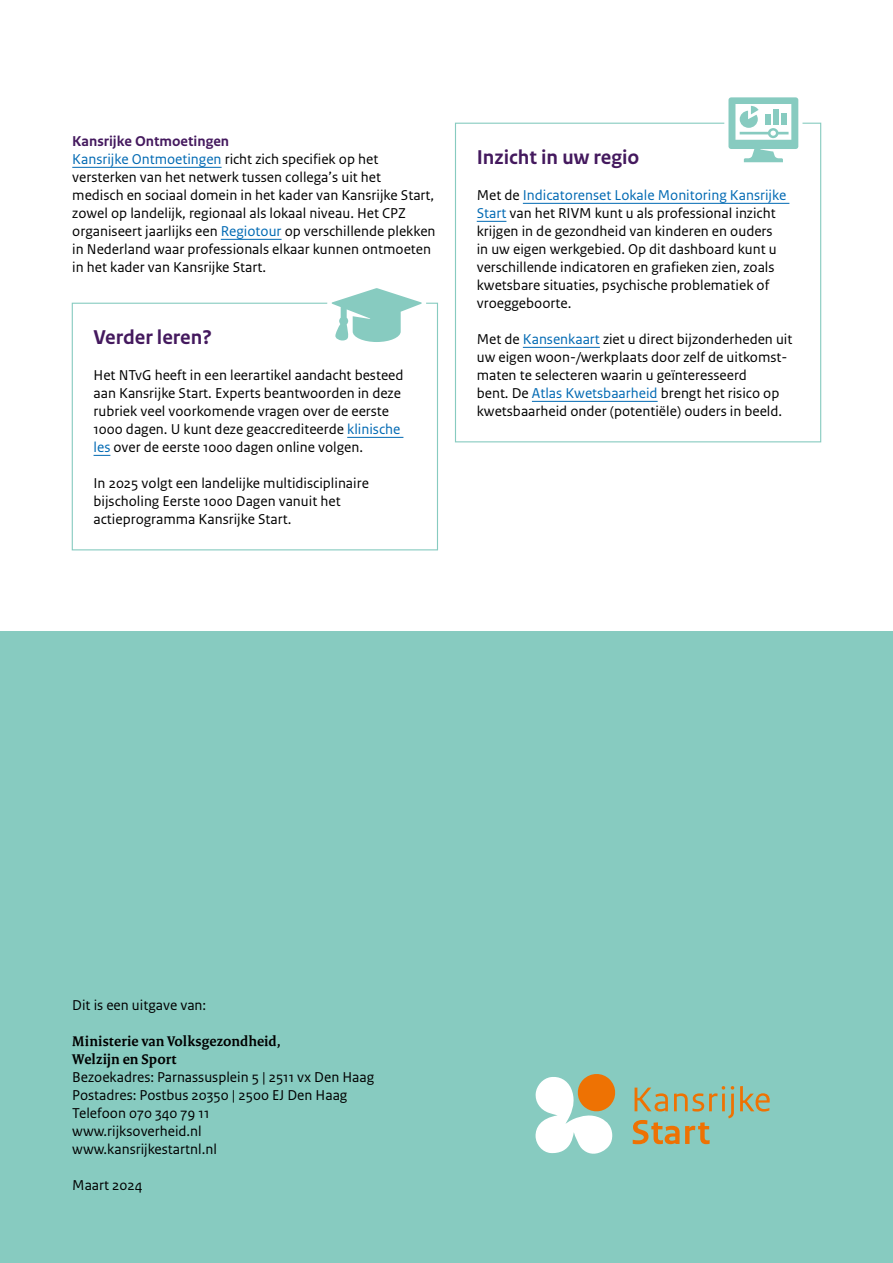
<style>
.page{position:relative;width:893px;height:1263px;background:#fff}
.page>*{position:absolute;margin:0;border:0;box-sizing:border-box;transform-origin:0 0}
.t1{font:700 21px "Rijksoverheid Sans Text";color:#44195e}
.t2{font:15px/18px "Rijksoverheid Sans Text";color:#000}
.t3{font:700 15px/18px "Rijksoverheid Serif";letter-spacing:.005em;color:#000}
.s1{font-weight:700;color:#44195e}
.s2{color:#0069b3}
</style>
<div class="page">
<div style="left:0;top:631px;width:893px;height:632px;background:#87cbc0"></div>
<hr style="left:72px;top:167px;width:150px;height:1px;background:#0069b3">
<hr style="left:221px;top:239px;width:61px;height:1px;background:#0069b3">
<div style="left:72px;top:303px;width:366px;height:247px;border:1px solid #87cbc0"></div>
<hr style="left:347px;top:437px;width:56px;height:1px;background:#0069b3">
<svg style="left:94px;top:455px;width:16px;height:1px"></svg>
<svg style="left:320px;top:288px;width:113px;height:54px"></svg>
<div style="left:455px;top:123px;width:366px;height:319px;border:1px solid #87cbc0"></div>
<hr style="left:523px;top:203px;width:266px;height:1px;background:#0069b3">
<svg style="left:477px;top:221px;width:29px;height:1px"></svg>
<hr style="left:523px;top:347px;width:77px;height:1px;background:#0069b3">
<hr style="left:532px;top:401px;width:126px;height:1px;background:#0069b3">
<svg style="left:720px;top:97px;width:87px;height:66px"></svg>
<svg style="left:536px;top:1074px;width:80px;height:80px"></svg>
<svg style="left:740px;top:1086px;width:30px;height:25px"></svg>
<svg style="left:633px;top:1086px;width:101px;height:58px"></svg>
<p class="t2" style="left:72px;top:133px;width:365px"><span class="s1">Kansrijke Ontmoetingen<br></span><span class="s2">Kansrijke Ontmoetingen</span> richt zich specifiek op het versterken van het netwerk tussen collega’s uit het medisch en sociaal domein in het kader van Kansrijke Start, zowel op landelijk, regionaal als lokaal niveau. Het CPZ organiseert jaarlijks een <span class="s2">Regiotour</span> op verschillende plekken in Nederland waar professionals elkaar kunnen ontmoeten in het kader van Kansrijke Start.</p>
<h1 class="t1" style="left:94px;top:329px;width:120px">Verder leren?</h1>
<p class="t2" style="left:94px;top:367px;width:312px">Het NTvG heeft in een leerartikel aandacht besteed aan Kansrijke Start. Experts beantwoorden in deze rubriek veel voorkomende vragen over de eerste 1000 dagen. U kunt deze geaccrediteerde <span class="s2">klinische les</span> over de eerste 1000 dagen online volgen.</p>
<p class="t2" style="left:94px;top:475px;width:277px">In 2025 volgt een landelijke multidisciplinaire bijscholing Eerste 1000 Dagen vanuit het actieprogramma Kansrijke Start.</p>
<h1 class="t1" style="left:477px;top:149px;width:164px">Inzicht in uw regio</h1>
<p class="t2" style="left:477px;top:187px;width:311px">Met de <span class="s2">Indicatorenset Lokale Monitoring Kansrijke Start</span> van het RIVM kunt u als professional inzicht krijgen in de gezondheid van kinderen en ouders in uw eigen werkgebied. Op dit dashboard kunt u verschillende indicatoren en grafieken zien, zoals kwetsbare situaties, psychische problematiek of vroeggeboorte.</p>
<p class="t2" style="left:477px;top:331px;width:317px">Met de <span class="s2">Kansenkaart</span> ziet u direct bijzonderheden uit uw eigen woon-/werkplaats door zelf de uitkomst&shy;maten te selecteren waarin u geïnteresseerd<br>bent. De <span class="s2">Atlas Kwetsbaarheid</span> brengt het risico op kwetsbaarheid onder (potentiële) ouders in beeld.</p>
<p class="t2" style="left:72px;top:997px;width:135px">Dit is een uitgave van:</p>
<p class="t3" style="left:72px;top:1033px;width:210px">Ministerie van Volksgezondheid,<br>Welzijn en Sport</p>
<p class="t2" style="left:72px;top:1069px;width:303px">Bezoekadres: Parnassusplein 5 | 2511 vx Den Haag<br>Postadres: Postbus 20350 | 2500 EJ Den Haag<br>Telefoon 070 340 79 11<br>www.rijksoverheid.nl<br>www.kansrijkestartnl.nl</p>
<p class="t2" style="left:72px;top:1177px;width:72px">Maart 2024</p>
</div>
